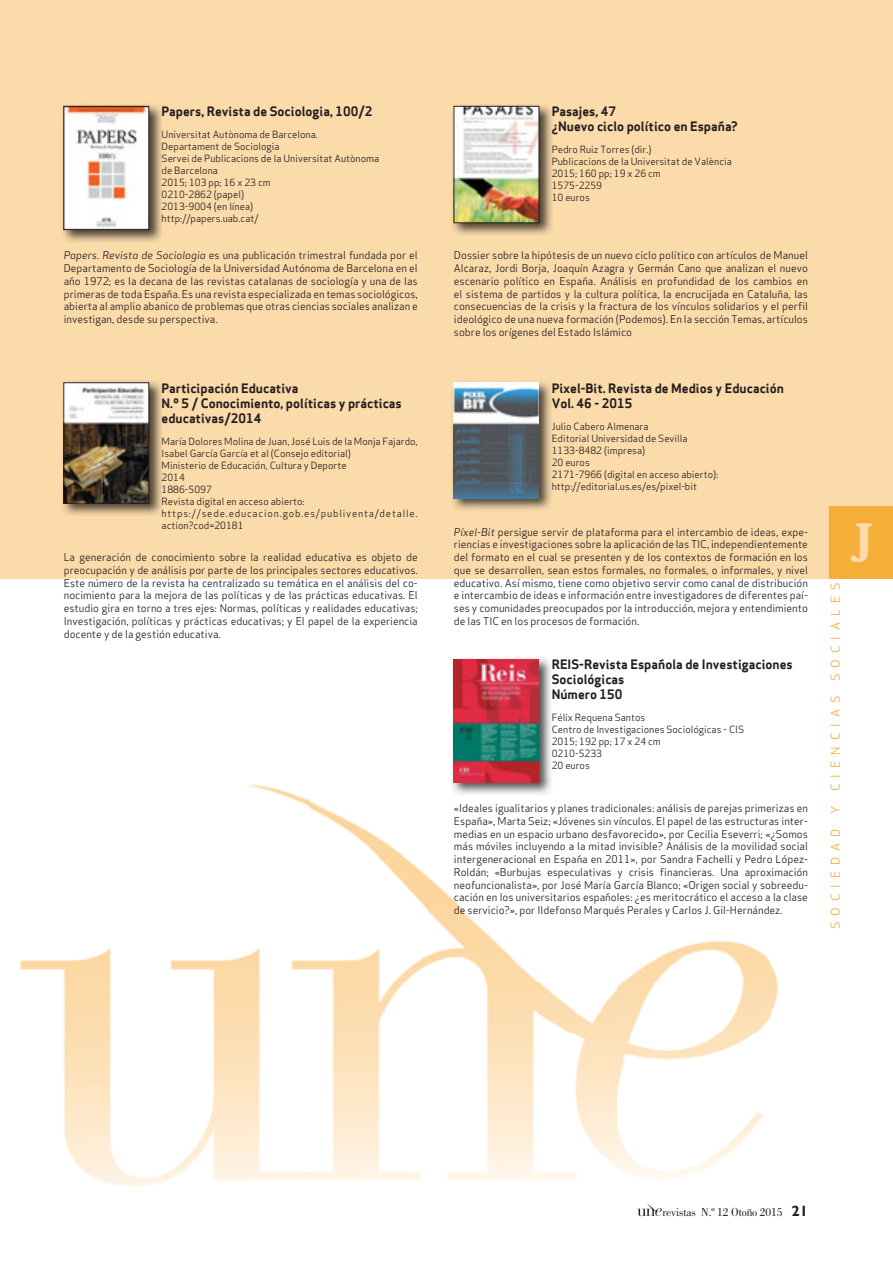
<style>
.page{position:relative;width:893px;height:1263px;background:#fff}
.page>*{position:absolute;margin:0;border:0;box-sizing:border-box;transform-origin:0 0}
.t1{font:700 43.5px "Aldine 721 BT";color:#fcdbab;scale:1.1 1}
.t2{font:12.75px/15px "Apex Sans Bold T";color:#231f20}
.t3{font:12px "Apex Sans Book T";letter-spacing:.5em;color:#f5ae37}
.t4{font:12px "Bodoni Std";letter-spacing:-.01em;color:#231f20;scale:.95 1}
.t5{font:10.5px/12.8px "Apex Sans Book T";color:#231f20;text-align:justify}
.t6{font:9.75px/12px "Apex Sans Book T";color:#231f20}
.s1{font-family:"Apex Sans Book Italic T"}
.s2{font-family:"Gill Sans Std";font-weight:700;font-size:15px}
</style>
<div class="page">
<div style="left:0;top:0;width:893px;height:578px;background:#fcdbab"></div>
<div style="left:829px;top:506px;width:64px;height:72px;background:#f5ae37"></div>
<svg style="left:637px;top:1204px;width:25px;height:12px"></svg>
<img style="left:19px;top:784px;width:759px;height:402px">
<img style="left:451px;top:658px;width:101px;height:137px">
<img style="left:454px;top:659px;width:85px;height:123px">
<img style="left:452px;top:382px;width:99px;height:128px">
<img style="left:454px;top:383px;width:85px;height:115px">
<img style="left:63px;top:381px;width:99px;height:134px">
<img style="left:66px;top:384px;width:81px;height:117px">
<div style="left:64px;top:382px;width:85px;height:121px;border:1px solid #231f20"></div>
<img style="left:453px;top:105px;width:99px;height:130px">
<img style="left:456px;top:108px;width:81px;height:113px">
<div style="left:454px;top:106px;width:85px;height:117px;border:1px solid #231f20"></div>
<img style="left:63px;top:105px;width:99px;height:137px">
<img style="left:66px;top:108px;width:81px;height:120px">
<div style="left:64px;top:106px;width:85px;height:124px;border:1px solid #231f20"></div>
<p class="t2" style="left:162px;top:104px;width:212px">Papers, Revista de Sociologia, 100/2</p>
<p class="t6" style="left:162px;top:128px;width:219px">Universitat Autònoma de Barcelona.<br>Departament de Sociologia<br>Servei de Publicacions de la Universitat Autònoma de Barcelona<br>2015; 103 pp; 16 x 23 cm<br>0210-2862 (papel)<br>2013-9004 (en línea)<br>http://papers.uab.cat/</p>
<p class="t5" style="left:64px;top:249px;width:355px"><span class="s1">Papers. Revista de Sociologia</span> es una publicación trimestral fundada por el Departamento de Sociología de la Universidad Autónoma de Barcelona en el año 1972; es la decana de las revistas catalanas de sociología y una de las primeras de toda España. Es una revista especializada en temas sociológicos, abierta al amplio abanico de problemas que otras ciencias sociales analizan e investigan, desde su perspectiva.</p>
<p class="t2" style="left:162px;top:380px;width:242px">Participación Educativa<br>N.º 5 / Conocimiento, políticas y prácticas educativas/2014</p>
<p class="t6" style="left:162px;top:435px;width:258px">María Dolores Molina de Juan, José Luis de la Monja Fajardo, Isabel García García et al (Consejo editorial)<br>Ministerio de Educación, Cultura y Deporte<br>2014<br>1886-5097<br>Revista digital en acceso abierto: https://sede.educacion.gob.es/publiventa/detalle. action?cod=20181</p>
<p class="t5" style="left:64px;top:551px;width:355px">La generación de conocimiento sobre la realidad educativa es objeto de preocupación y de análisis por parte de los principales sectores educativos.<br>Este número de la revista ha centralizado su temática en el análisis del co&shy;nocimiento para la mejora de las políticas y de las prácticas educativas. El estudio gira en torno a tres ejes: Normas, políticas y realidades educativas; Investigación, políticas y prácticas educativas; y El papel de la experiencia docente y de la gestión educativa.</p>
<p class="t2" style="left:552px;top:104px;width:188px">Pasajes, 47<br>¿Nuevo ciclo político en España?</p>
<p class="t6" style="left:552px;top:143px;width:182px">Pedro Ruiz Torres (dir.)<br>Publicacions de la Universitat de València<br>2015; 160 pp; 19 x 26 cm<br>1575-2259<br>10 euros</p>
<p class="t5" style="left:454px;top:249px;width:355px">Dossier sobre la hipótesis de un nuevo ciclo político con artículos de Manuel Alcaraz, Jordi Borja, Joaquín Azagra y Germán Cano que analizan el nuevo escenario político en España. Análisis en profundidad de los cambios en el sistema de partidos y la cultura política, la encrucijada en Cataluña, las consecuencias de la crisis y la fractura de los vínculos solidarios y el perfil ideológico de una nueva formación (Podemos). En la sección Temas, artículos sobre los orígenes del Estado Islámico</p>
<p class="t2" style="left:552px;top:380px;width:234px">Pixel-Bit. Revista de Medios y Educación<br>Vol. 46 - 2015</p>
<p class="t6" style="left:552px;top:420px;width:168px">Julio Cabero Almenara<br>Editorial Universidad de Sevilla<br>1133-8482 (impresa)<br>20 euros<br>2171-7966 (digital en acceso abierto): http://editorial.us.es/es/pixel-bit</p>
<p class="t5" style="left:454px;top:525px;width:355px"><span class="s1">Píxel-Bit</span> persigue servir de plataforma para el intercambio de ideas, expe&shy;riencias e investigaciones sobre la aplicación de las TIC, independientemente del formato en el cual se presenten y de los contextos de formación en los que se desarrollen, sean estos formales, no formales, o informales, y nivel educativo. Así mismo, tiene como objetivo servir como canal de distribución e intercambio de ideas e información entre investigadores de diferentes paí&shy;ses y comunidades preocupados por la introducción, mejora y entendimiento de las TIC en los procesos de formación.</p>
<p class="t2" style="left:552px;top:657px;width:242px">REIS-Revista Española de Investigaciones<br>Sociológicas<br>Número 150</p>
<p class="t6" style="left:552px;top:711px;width:194px">Félix Requena Santos<br>Centro de Investigaciones Sociológicas - CIS<br>2015; 192 pp; 17 x 24 cm<br>0210-5233<br>20 euros</p>
<p class="t5" style="left:454px;top:802px;width:355px">«Ideales igualitarios y planes tradicionales: análisis de parejas primerizas en España», Marta Seiz; «Jóvenes sin vínculos. El papel de las estructuras inter&shy;medias en un espacio urbano desfavorecido», por Cecilia Eseverri; «¿Somos más móviles incluyendo a la mitad invisible? Análisis de la movilidad social intergeneracional en España en 2011», por Sandra Fachelli y Pedro López-Roldán; «Burbujas especulativas y crisis financieras. Una aproximación neofuncionalista», por José María García Blanco; «Origen social y sobreedu&shy;cación en los universitarios españoles: ¿es meritocrático el acceso a la clase de servicio?», por Ildefonso Marqués Perales y Carlos J. Gil-Hernández.</p>
<p class="t3" style="left:828px;top:929px;width:348px;rotate:-90deg">SOCIEDAD Y CIENCIAS SOCIALES</p>
<h1 class="t1" style="left:852px;top:512px;width:21px">J</h1>
<p class="t4" style="left:662px;top:1207px;width:155px">revistas N.º 12 Otoño 2015 <span class="s2">21</span></p>
</div>
